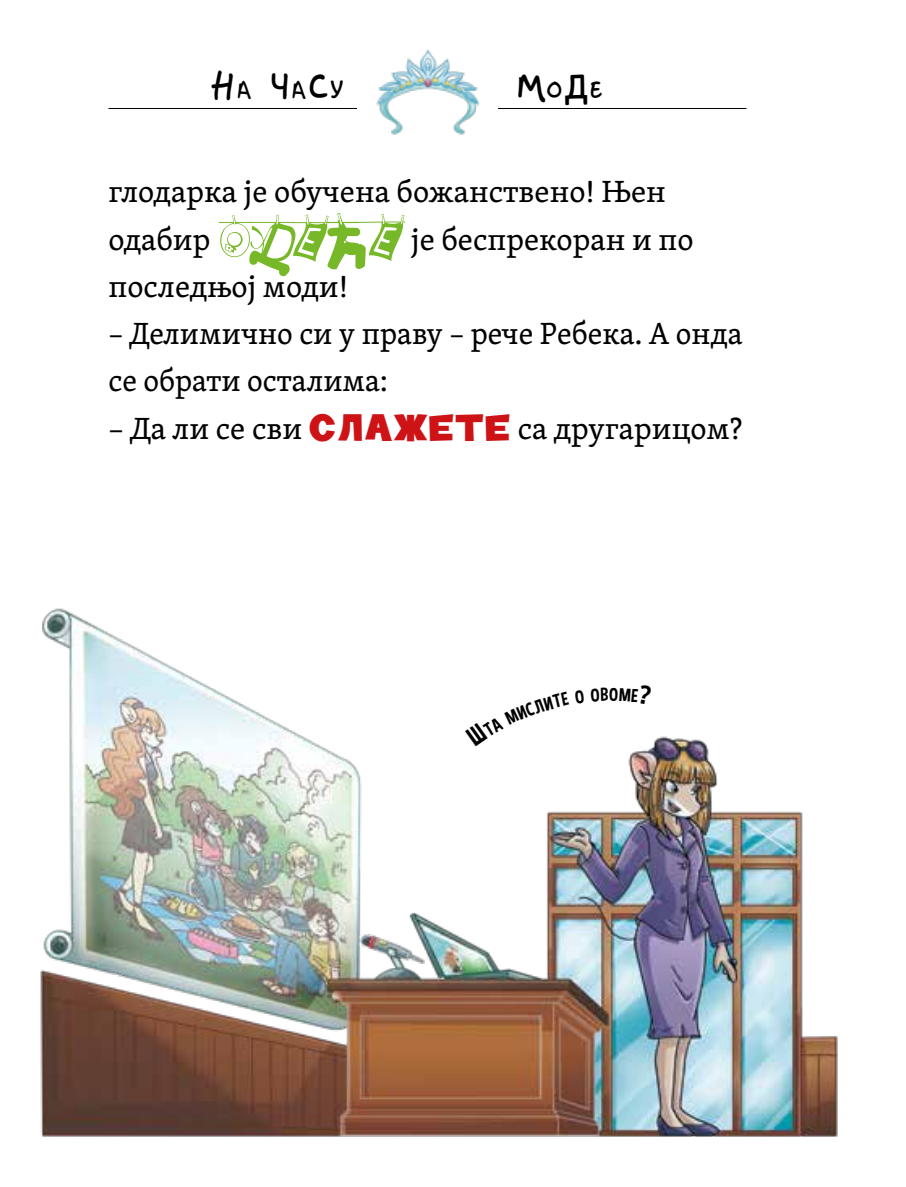
<style>
.page{position:relative;width:906px;height:1187px;background:#fff}
.page>*{position:absolute;margin:0;border:0;box-sizing:border-box;transform-origin:0 0}
.t1{font:40.5px "HTC Hand";color:#000}
.t2{font:31.5px/47.2px "Skolar PE";color:#000}
.t3{font:28.35px "HTC Hand";color:#000}
.t4{font:18.9px "Curse Casual";color:#000}
.s1{font-size:40.5px}
.s2{font-size:28.35px}
.s3{font-family:"Teletoon Cyrillic";font-size:38.25px;color:#cd1316}
</style>
<div class="page">
<img style="left:40px;top:608px;width:798px;height:529px">
<hr style="left:108px;top:108px;width:638px;height:1px;background:#000">
<img style="left:357px;top:49px;width:140px;height:86px">
<svg style="left:218px;top:213px;width:187px;height:63px"></svg>
<svg style="left:465px;top:689px;width:119px;height:57px"></svg>
<svg style="left:591px;top:687px;width:17px;height:14px"></svg>
<svg style="left:619px;top:684px;width:32px;height:20px"></svg>
<p class="t3" style="left:210px;top:68px;width:133px"><span class="s1">Н</span>а <span class="s1">Ч</span>а<span class="s1">С</span>у</p>
<p class="t1" style="left:515px;top:56px;width:89px">М<span class="s2">о</span>Д<span class="s2">е</span></p>
<p class="t2" style="left:108px;top:167px;width:559px">глодарка је обучена божанствено! Њен одабир</p>
<p class="t2" style="left:411px;top:214px;width:284px">је беспрекоран и по</p>
<p class="t2" style="left:108px;top:262px;width:241px">последњој моди!</p>
<p class="t2" style="left:108px;top:309px;width:635px">– Делимично си у праву – рече Ребека. А онда се обрати осталима:</p>
<p class="t2" style="left:108px;top:403px;width:635px">– Да ли се сви <span class="s3">слажете</span> са другарицом?</p>
<p class="t4" style="left:609px;top:683px;width:11px">о</p>
</div>
